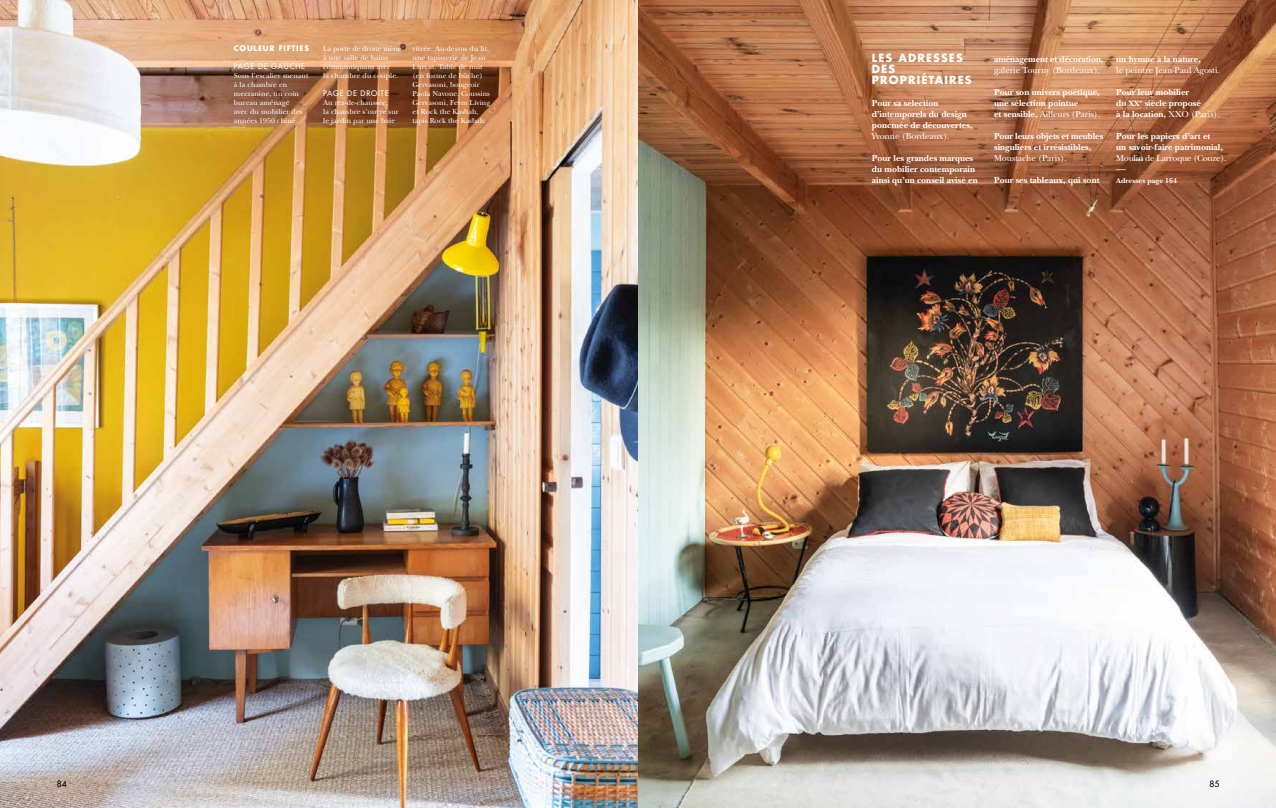
<style>
.page{position:relative;width:1276px;height:808px;background:#fff}
.page>*{position:absolute;margin:0;border:0;box-sizing:border-box;transform-origin:0 0}
.t1{font:700 11px/11px "Futura Std";letter-spacing:.1em;color:#fff}
.t2{font:9.8px "New Baskerville Std";color:#fff}
.t3{font:700 9px/11px "New Baskerville Std";color:#fff}
.t4{font:9px "New Baskerville Std";letter-spacing:-.01em;color:#fff}
.t5{font:9px "New Baskerville Std";letter-spacing:-.03em;color:#fff}
.t6{font:500 8.5px "Futura Std";color:#000}
.t7{font:7.5px/9px "New Baskerville Std";letter-spacing:.01em;color:#fff}
.t8{font:500 7.5px "Futura Std";letter-spacing:.1em;color:#fff}
.t9{font:700 7.5px "New Baskerville Std";letter-spacing:.01em;color:#fff}
.t10{font:700 7.5px "Futura Std";letter-spacing:.1em;color:#fff}
.s1{font-weight:400}
.s2{font-size:8px}
</style>
<div class="page">
<img style="left:0;top:0;width:1276px;height:808px">
<p class="t10" style="left:234px;top:43px;width:77px">COULEUR FIFTIES</p>
<p class="t8" style="left:234px;top:62px;width:73px">PAGE DE GAUCHE</p>
<p class="t7" style="left:234px;top:71px;width:76px">Sous l’escalier menant à la chambre en mezzanine, un coin bureau aménagé<br>avec du mobilier des années 1950 chiné.</p>
<p class="t7" style="left:323px;top:44px;width:80px">La porte de droite mène à une salle de bains communiquant avec<br>la chambre du couple.</p>
<p class="t8" style="left:323px;top:89px;width:67px">PAGE DE DROITE</p>
<p class="t7" style="left:323px;top:98px;width:77px">Au rez-de-chaussée,<br>la chambre s’ouvre sur le jardin par une baie</p>
<p class="t7" style="left:412px;top:44px;width:79px">vitrée. Au-dessus du lit, une tapisserie de Jean<br>Lurçat. Table de nuit (en forme de bûche)<br>Gervasoni, bougeoir<br>Paola Navone. Coussins<br>Gervasoni, Ferm Living et Rock the Kasbah, tapis Rock the Kasbah.</p>
<p class="t1" style="left:872px;top:52px;width:101px">LES ADRESSES<br>DES<br>PROPRIÉTAIRES</p>
<p class="t3" style="left:872px;top:97px;width:102px">Pour sa sélection d’intemporels du design ponctuée de découvertes,</p>
<p class="t4" style="left:872px;top:130px;width:79px">Yvonne (Bordeaux).</p>
<p class="t3" style="left:872px;top:152px;width:107px">Pour les grandes marques du mobilier contemporain ainsi qu’un conseil avisé en</p>
<p class="t3" style="left:994px;top:53px;width:111px">aménagement et décoration,</p>
<p class="t4" style="left:994px;top:64px;width:107px">galerie Tourny (Bordeaux).</p>
<p class="t3" style="left:994px;top:86px;width:108px">Pour son univers poétique, une sélection pointue<br>et sensible, <span class="s1">Ailleurs (Paris).</span></p>
<p class="t3" style="left:994px;top:130px;width:111px">Pour leurs objets et meubles singuliers et irrésistibles,</p>
<p class="t4" style="left:994px;top:152px;width:74px">Moustache (Paris).</p>
<p class="t3" style="left:994px;top:174px;width:107px">Pour ses tableaux, qui sont</p>
<p class="t3" style="left:1116px;top:53px;width:86px">un hymne à la nature,</p>
<p class="t4" style="left:1116px;top:64px;width:105px">le peintre Jean-Paul Agosti.</p>
<p class="t3" style="left:1116px;top:86px;width:105px">Pour leur mobilier<br>du <span class="s2">XX</span><sup>e</sup> siècle proposé<br>à la location, <span class="s1">XXO (Paris).</span></p>
<p class="t3" style="left:1116px;top:130px;width:108px">Pour les papiers d’art et<br>un savoir-faire patrimonial,</p>
<p class="t5" style="left:1116px;top:152px;width:112px">Moulin de Larroque (Couze).</p>
<p class="t2" style="left:1116px;top:163px;width:11px">—</p>
<p class="t9" style="left:1116px;top:176px;width:62px">Adresses page 164</p>
<p class="t6" style="left:57px;top:779px;width:11px">84</p>
<p class="t6" style="left:1209px;top:779px;width:11px">85</p>
</div>
